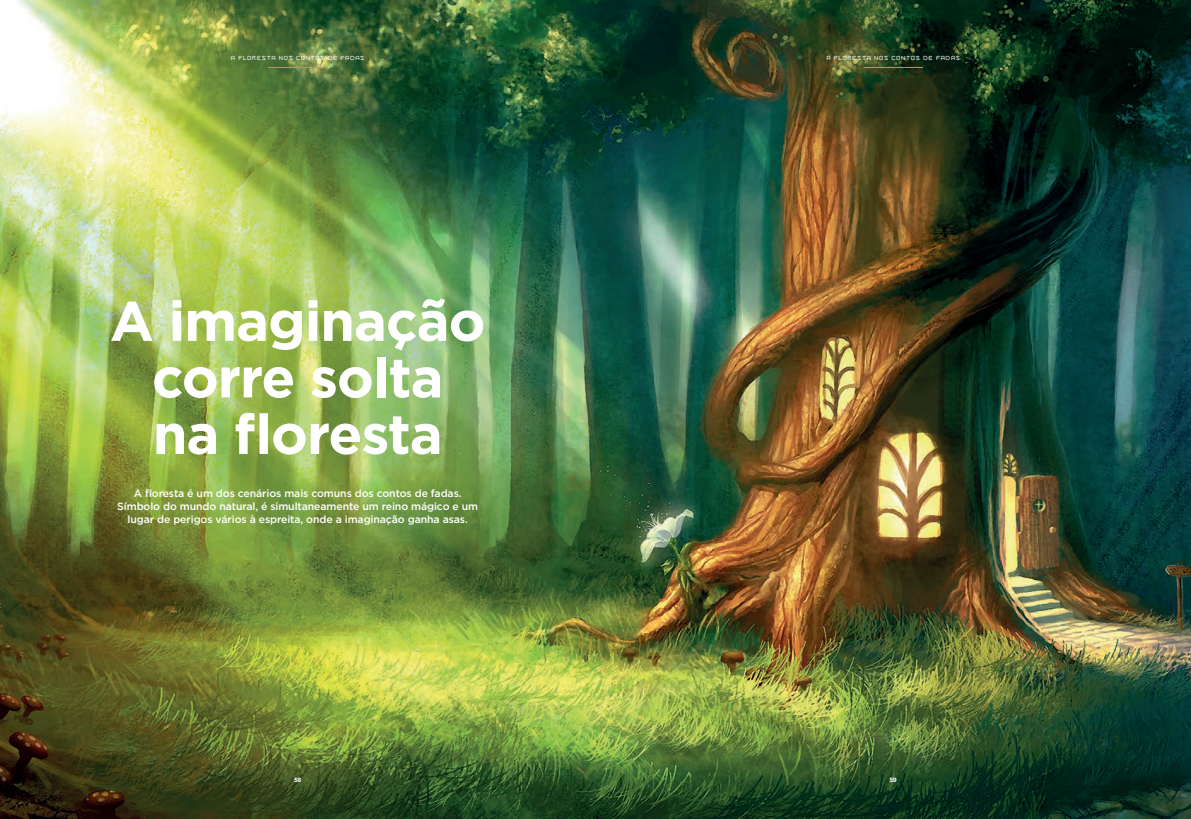
<style>
.page{position:relative;width:1191px;height:819px;background:#fff}
.page>*{position:absolute;margin:0;border:0;box-sizing:border-box;transform-origin:0 0}
.t1{font:700 55.82px/56.5px "Gotham";letter-spacing:-.02em;color:#fff;text-align:center}
.t2{font:500 10.5px/13.1px "Gotham";letter-spacing:-.01em;color:#fff;text-align:center}
.t3{font:7px "Armilar";letter-spacing:.055em;color:#fff}
.t4{font:700 6.12px "Gotham";color:#fff}
</style>
<div class="page">
<img style="left:0;top:0;width:1191px;height:819px">
<hr style="left:863px;top:67px;width:60px;height:1px;background:#b39876">
<hr style="left:268px;top:67px;width:59px;height:1px;background:#b39876">
<p class="t3" style="left:231px;top:54px;width:18px">A FLORES</p>
<p class="t3" style="left:267px;top:54px;width:85px">TA NOS CONTOS DE FADAS</p>
<h1 class="t1" style="left:110px;top:292px;width:377px">A imaginação corre solta<br>na floresta</h1>
<p class="t2" style="left:117px;top:486px;width:362px">A floresta é um dos cenários mais comuns dos contos de fadas.<br>Símbolo do mundo natural, é simultaneamente um reino mágico e um lugar de perigos vários à espreita, onde a imaginação ganha asas.</p>
<p class="t4" style="left:294px;top:775px;width:9px">58</p>
<p class="t3" style="left:826px;top:54px;width:18px">A FLORES</p>
<p class="t3" style="left:862px;top:54px;width:85px">TA NOS CONTOS DE FADAS</p>
<p class="t4" style="left:889px;top:775px;width:9px">59</p>
</div>
